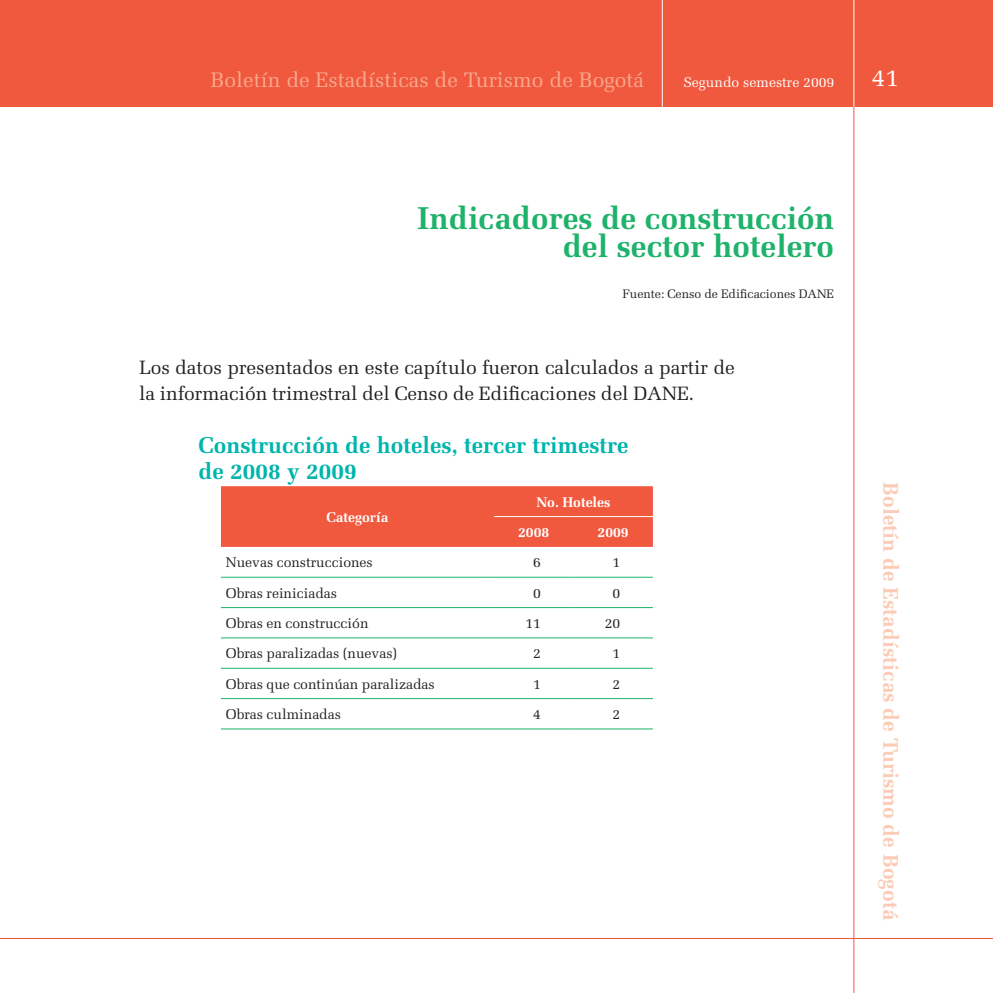
<style>
.page{position:relative;width:993px;height:993px;background:#fff}
.page>*{position:absolute;margin:0;border:0;box-sizing:border-box;transform-origin:0 0}
.t1{font:700 31.5px/27.7px "Melior";color:#1eb26a;text-align:right}
.t2{font:24.5px "Melior";color:#fff}
.t3{font:700 22.75px/26.2px "Melior";color:#00b5ac}
.t4{font:700 21px "Melior";color:#fccbb6}
.t5{font:21px "Melior";color:#f8a98e}
.t6{font:19.25px/26.2px "Melior";color:#231f20}
.t7{font:14px "Melior";color:#231f20}
.t8{font:700 14px/30.3px "Melior";color:#fff}
.t9{font:14px "Melior";color:#fff}
.t10{font:12.25px "Melior";color:#231f20}
</style>
<div class="page">
<div style="left:0;top:0;width:992px;height:107px;background:#f0593e"></div>
<hr style="left:0;top:937px;width:992px;height:1px;background:#f0593e">
<hr style="left:853px;top:0;width:1px;height:992px;background:#f0593e">
<hr style="left:853px;top:0;width:1px;height:107px;background:#fff">
<hr style="left:661px;top:0;width:1px;height:107px;background:#fff">
<div style="left:221px;top:486px;width:431px;height:60px;background:#f0593e"></div>
<hr style="left:221px;top:576px;width:273px;height:1px;background:#1eb26a">
<hr style="left:494px;top:576px;width:79px;height:1px;background:#1eb26a">
<hr style="left:573px;top:576px;width:79px;height:1px;background:#1eb26a">
<hr style="left:221px;top:607px;width:273px;height:1px;background:#1eb26a">
<hr style="left:494px;top:607px;width:79px;height:1px;background:#1eb26a">
<hr style="left:573px;top:607px;width:79px;height:1px;background:#1eb26a">
<hr style="left:221px;top:637px;width:273px;height:1px;background:#1eb26a">
<hr style="left:494px;top:637px;width:79px;height:1px;background:#1eb26a">
<hr style="left:573px;top:637px;width:79px;height:1px;background:#1eb26a">
<hr style="left:221px;top:667px;width:273px;height:1px;background:#1eb26a">
<hr style="left:494px;top:667px;width:79px;height:1px;background:#1eb26a">
<hr style="left:573px;top:667px;width:79px;height:1px;background:#1eb26a">
<hr style="left:221px;top:698px;width:273px;height:1px;background:#1eb26a">
<hr style="left:494px;top:698px;width:79px;height:1px;background:#1eb26a">
<hr style="left:573px;top:698px;width:79px;height:1px;background:#1eb26a">
<hr style="left:221px;top:728px;width:273px;height:1px;background:#1eb26a">
<hr style="left:494px;top:728px;width:79px;height:1px;background:#1eb26a">
<hr style="left:573px;top:728px;width:79px;height:1px;background:#1eb26a">
<hr style="left:494px;top:516px;width:79px;height:1px;background:#fff">
<hr style="left:573px;top:516px;width:79px;height:1px;background:#fff">
<h3 class="t5" style="left:210px;top:67px;width:435px">Boletín de Estadísticas de Turismo de Bogotá</h3>
<p class="t9" style="left:683px;top:74px;width:152px">Segundo semestre 2009</p>
<h2 class="t2" style="left:871px;top:63px;width:29px">41</h2>
<h1 class="t1" style="left:417px;top:204px;width:418px">Indicadores de construcción del sector hotelero</h1>
<p class="t10" style="left:622px;top:287px;width:213px">Fuente: Censo de Edificaciones DANE</p>
<h3 class="t6" style="left:139px;top:354px;width:597px">Los datos presentados en este capítulo fueron calculados a partir de la información trimestral del Censo de Edificaciones del DANE.</h3>
<h3 class="t3" style="left:198px;top:432px;width:431px">Construcción de hoteles, tercer trimestre de 2008 y 2009</h3>
<p class="t8" style="left:326px;top:501px;width:64px">Categoría</p>
<p class="t8" style="left:518px;top:486px;width:94px;text-indent:18px">No. Hoteles<br>2008</p>
<p class="t8" style="left:597px;top:517px;width:33px">2009</p>
<p class="t7" style="left:226px;top:554px;width:148px">Nuevas construcciones</p>
<p class="t7" style="left:533px;top:554px;width:9px">6</p>
<p class="t7" style="left:612px;top:554px;width:9px">1</p>
<p class="t7" style="left:226px;top:584px;width:113px">Obras reiniciadas</p>
<p class="t7" style="left:533px;top:584px;width:9px">0</p>
<p class="t7" style="left:612px;top:584px;width:9px">0</p>
<p class="t7" style="left:226px;top:614px;width:144px">Obras en construcción</p>
<p class="t7" style="left:525px;top:614px;width:17px">11</p>
<p class="t7" style="left:604px;top:614px;width:17px">20</p>
<p class="t7" style="left:226px;top:645px;width:173px">Obras paralizadas (nuevas)</p>
<p class="t7" style="left:533px;top:645px;width:9px">2</p>
<p class="t7" style="left:612px;top:645px;width:9px">1</p>
<p class="t7" style="left:226px;top:675px;width:210px">Obras que continúan paralizadas</p>
<p class="t7" style="left:533px;top:675px;width:9px">1</p>
<p class="t7" style="left:612px;top:675px;width:9px">2</p>
<p class="t7" style="left:226px;top:705px;width:117px">Obras culminadas</p>
<p class="t7" style="left:533px;top:705px;width:9px">4</p>
<p class="t7" style="left:612px;top:705px;width:9px">2</p>
<h3 class="t4" style="left:903px;top:482px;width:439px;rotate:90deg">Boletín de Estadísticas de Turismo de Bogotá</h3>
</div>
